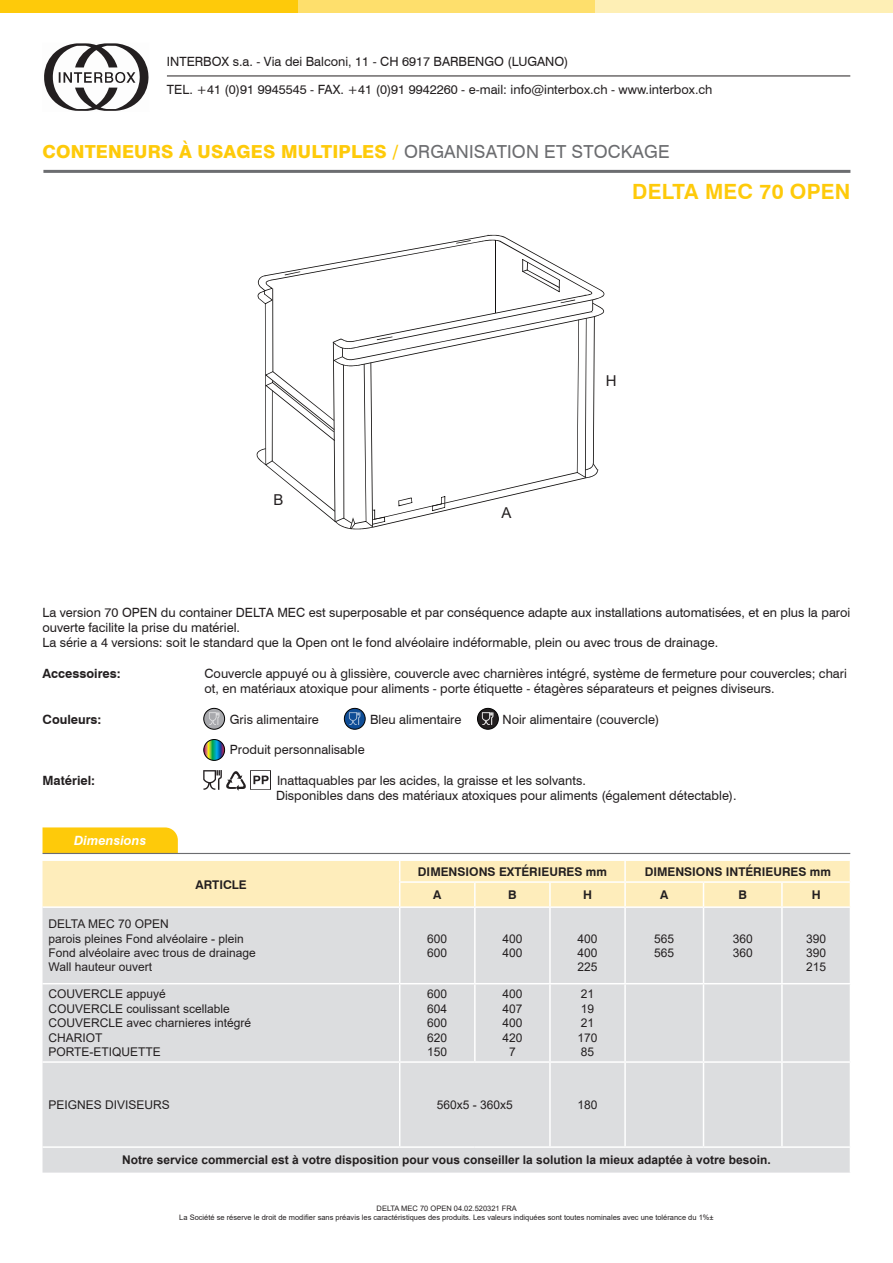
<style>
.page{position:relative;width:893px;height:1263px;background:#fff}
.page>*{position:absolute;margin:0;border:0;box-sizing:border-box;transform-origin:0 0}
.t1{font:700 21px "Swiss 721 BT";letter-spacing:.01em;color:#feca0a}
.t2{font:800 18px "Swiss 721 BT";letter-spacing:.01em;color:#feca0a}
.t3{font:15px "Arial";color:#231f20}
.t4{font:12.75px/15.3px "Swiss 721 BT";color:#231f20}
.t5{font:700 12.75px "Swiss 721 BT";color:#231f20}
.t6{font:italic 700 12.75px "Swiss 721 BT";letter-spacing:.01em;color:#fff}
.t7{font:12px/14.4px "Arial";color:#231f20}
.t8{font:700 12px "Arial";color:#231f20}
.t9{font:700 12px "Swiss 721 BT";color:#231f20}
.t10{font:7.5px/9px "Arial";color:#231f20;text-align:center}
.s1{font-weight:400;color:#6c6d70}
</style>
<div class="page">
<div style="left:0;top:0;width:298px;height:13px;background:#feca0a"></div>
<div style="left:298px;top:0;width:297px;height:13px;background:#fedf6c"></div>
<div style="left:595px;top:0;width:298px;height:13px;background:#feefb5"></div>
<hr style="left:43px;top:170px;width:807px;height:3px;background:#6c6d70">
<div style="left:43px;top:908px;width:807px;height:264px;background:#dcdddf"></div>
<hr style="left:43px;top:983px;width:357px;height:1px;background:#fff">
<hr style="left:43px;top:1061px;width:357px;height:2px;background:#fff">
<hr style="left:43px;top:1146px;width:357px;height:2px;background:#fff">
<hr style="left:399px;top:908px;width:1px;height:75px;background:#fff">
<hr style="left:400px;top:983px;width:75px;height:1px;background:#fff">
<hr style="left:399px;top:984px;width:1px;height:77px;background:#fff">
<hr style="left:400px;top:1061px;width:75px;height:2px;background:#fff">
<hr style="left:399px;top:1063px;width:1px;height:83px;background:#fff">
<hr style="left:400px;top:1146px;width:75px;height:2px;background:#fff">
<hr style="left:475px;top:1146px;width:75px;height:2px;background:#fff">
<hr style="left:474px;top:908px;width:2px;height:75px;background:#fff">
<hr style="left:475px;top:983px;width:75px;height:1px;background:#fff">
<hr style="left:474px;top:984px;width:2px;height:77px;background:#fff">
<hr style="left:475px;top:1061px;width:75px;height:2px;background:#fff">
<hr style="left:549px;top:908px;width:2px;height:75px;background:#fff">
<hr style="left:550px;top:983px;width:75px;height:1px;background:#fff">
<hr style="left:549px;top:984px;width:2px;height:77px;background:#fff">
<hr style="left:550px;top:1061px;width:75px;height:2px;background:#fff">
<hr style="left:549px;top:1063px;width:2px;height:83px;background:#fff">
<hr style="left:550px;top:1146px;width:75px;height:2px;background:#fff">
<hr style="left:624px;top:908px;width:2px;height:75px;background:#fff">
<hr style="left:625px;top:983px;width:78px;height:1px;background:#fff">
<hr style="left:624px;top:984px;width:2px;height:77px;background:#fff">
<hr style="left:625px;top:1061px;width:78px;height:2px;background:#fff">
<hr style="left:624px;top:1063px;width:2px;height:83px;background:#fff">
<hr style="left:625px;top:1146px;width:78px;height:2px;background:#fff">
<hr style="left:703px;top:908px;width:1px;height:75px;background:#fff">
<hr style="left:703px;top:983px;width:79px;height:1px;background:#fff">
<hr style="left:703px;top:984px;width:1px;height:77px;background:#fff">
<hr style="left:703px;top:1061px;width:79px;height:2px;background:#fff">
<hr style="left:703px;top:1063px;width:1px;height:83px;background:#fff">
<hr style="left:703px;top:1146px;width:79px;height:2px;background:#fff">
<hr style="left:781px;top:908px;width:2px;height:75px;background:#fff">
<hr style="left:782px;top:983px;width:69px;height:1px;background:#fff">
<hr style="left:781px;top:984px;width:2px;height:77px;background:#fff">
<hr style="left:782px;top:1061px;width:69px;height:2px;background:#fff">
<hr style="left:781px;top:1063px;width:2px;height:83px;background:#fff">
<hr style="left:782px;top:1146px;width:69px;height:2px;background:#fff">
<div style="left:43px;top:861px;width:807px;height:46px;background:#feedbb"></div>
<svg style="left:43px;top:827px;width:135px;height:26px;background:#fdcb11"></svg>
<hr style="left:43px;top:853px;width:807px;height:1px;background:#6c6d70">
<svg style="left:257px;top:235px;width:347px;height:294px"></svg>
<svg style="left:44px;top:43px;width:105px;height:68px"></svg>
<hr style="left:167px;top:76px;width:683px;height:1px;background:#231f20">
<img style="left:251px;top:770px;width:19px;height:20px">
<img style="left:204px;top:770px;width:17px;height:20px">
<img style="left:227px;top:771px;width:18px;height:20px">
<svg style="left:344px;top:708px;width:21px;height:21px"></svg>
<div style="left:344px;top:708px;width:21px;height:21px;border:1px solid #000;border-radius:50%"></div>
<svg style="left:349px;top:713px;width:11px;height:11px"></svg>
<div style="left:477px;top:708px;width:21px;height:21px;background:#231f20;border-radius:50%"></div>
<div style="left:477px;top:708px;width:21px;height:21px;border:1px solid #000;border-radius:50%"></div>
<svg style="left:482px;top:712px;width:12px;height:14px"></svg>
<svg style="left:482px;top:713px;width:12px;height:11px"></svg>
<svg style="left:204px;top:708px;width:21px;height:21px"></svg>
<div style="left:204px;top:708px;width:21px;height:21px;border:1px solid #000;border-radius:50%"></div>
<svg style="left:208px;top:713px;width:12px;height:11px"></svg>
<svg style="left:204px;top:739px;width:21px;height:21px"></svg>
<div style="left:204px;top:739px;width:21px;height:21px;border:1px solid #000;border-radius:50%"></div>
<p class="t4" style="left:167px;top:54px;width:403px">INTERBOX s.a. - Via dei Balconi, 11 - CH 6917 BARBENGO (LUGANO)</p>
<p class="t4" style="left:167px;top:82px;width:547px">TEL. +41 (0)91 9945545 - FAX. +41 (0)91 9942260 - e-mail: info@interbox.ch - www.interbox.ch</p>
<h2 class="t2" style="left:43px;top:141px;width:628px">CONTENEURS À USAGES MULTIPLES / <span class="s1">ORGANISATION ET STOCKAGE</span></h2>
<p class="t3" style="left:274px;top:489px;width:12px">B</p>
<p class="t3" style="left:501px;top:503px;width:12px">A</p>
<h1 class="t1" style="left:632px;top:179px;width:220px">DELTA MEC 70 OPEN</h1>
<p class="t3" style="left:606px;top:370px;width:12px">H</p>
<p class="t4" style="left:43px;top:604px;width:809px">La version 70 OPEN du container DELTA MEC est superposable et par conséquence adapte aux installations automatisées, et en plus la paroi ouverte facilite la prise du matériel.<br>La série a 4 versions: soit le standard que la Open ont le fond alvéolaire indéformable, plein ou avec trous de drainage.</p>
<p class="t5" style="left:43px;top:666px;width:80px">Accessoires:</p>
<p class="t4" style="left:205px;top:666px;width:644px">Couvercle appuyé ou à glissière, couvercle avec charnières intégré, système de fermeture pour couvercles; chari ot, en matériaux atoxique pour aliments - porte étiquette - étagères séparateurs et peignes diviseurs.</p>
<p class="t5" style="left:43px;top:711px;width:61px">Couleurs:</p>
<p class="t4" style="left:230px;top:711px;width:90px">Gris alimentaire</p>
<p class="t4" style="left:370px;top:711px;width:93px">Bleu alimentaire</p>
<p class="t4" style="left:502px;top:711px;width:158px">Noir alimentaire (couvercle)</p>
<p class="t4" style="left:230px;top:742px;width:136px">Produit personnalisable</p>
<p class="t5" style="left:43px;top:773px;width:54px">Matériel:</p>
<p class="t4" style="left:276px;top:773px;width:462px">Inattaquables par les acides, la graisse et les solvants.<br>Disponibles dans des matériaux atoxiques pour aliments (également détectable).</p>
<p class="t6" style="left:74px;top:833px;width:74px">Dimensions</p>
<p class="t9" style="left:195px;top:877px;width:53px">ARTICLE</p>
<p class="t7" style="left:49px;top:917px;width:209px">DELTA MEC 70 OPEN<br>parois pleines Fond alvéolaire - plein<br>Fond alvéolaire avec trous de drainage<br>Wall hauteur ouvert</p>
<p class="t9" style="left:418px;top:864px;width:190px">DIMENSIONS EXTÉRIEURES mm</p>
<p class="t9" style="left:645px;top:864px;width:188px">DIMENSIONS INTÉRIEURES mm</p>
<p class="t9" style="left:433px;top:888px;width:10px">A</p>
<p class="t9" style="left:508px;top:888px;width:10px">B</p>
<p class="t9" style="left:583px;top:888px;width:10px">H</p>
<p class="t9" style="left:660px;top:888px;width:10px">A</p>
<p class="t9" style="left:738px;top:888px;width:10px">B</p>
<p class="t9" style="left:812px;top:888px;width:10px">H</p>
<p class="t7" style="left:427px;top:931px;width:22px">600<br>600</p>
<p class="t7" style="left:502px;top:931px;width:22px">400<br>400</p>
<p class="t7" style="left:577px;top:931px;width:22px;text-align:justify">400<br>400<br>225</p>
<p class="t7" style="left:654px;top:931px;width:22px">565<br>565</p>
<p class="t7" style="left:733px;top:931px;width:22px">360<br>360</p>
<p class="t7" style="left:806px;top:931px;width:22px;text-align:justify">390<br>390<br>215</p>
<p class="t7" style="left:49px;top:987px;width:204px">COUVERCLE appuyé<br>COUVERCLE coulissant scellable<br>COUVERCLE avec charnieres intégré<br>CHARIOT<br>PORTE-ETIQUETTE</p>
<p class="t7" style="left:427px;top:987px;width:22px;text-align:justify">600<br>604<br>600<br>620<br>150</p>
<p class="t7" style="left:502px;top:987px;width:22px;text-align:center">400<br>407<br>400<br>420<br>7</p>
<p class="t7" style="left:577px;top:987px;width:22px">21<br>19<br>21<br>170<br>85</p>
<p class="t7" style="left:49px;top:1097px;width:123px">PEIGNES DIVISEURS</p>
<p class="t7" style="left:437px;top:1097px;width:78px">560x5 - 360x5</p>
<p class="t7" style="left:577px;top:1097px;width:22px">180</p>
<p class="t8" style="left:122px;top:1151px;width:650px">Notre service commercial est à votre disposition pour vous conseiller la solution la mieux adaptée à votre besoin.</p>
<p class="t10" style="left:179px;top:1204px;width:536px">DELTA MEC 70 OPEN 04.02.520321 FRA<br>La Société se réserve le droit de modifier sans préavis les caractéristiques des produits. Les valeurs indiquées sont toutes nominales avec une tolérance du 1%±</p>
</div>
